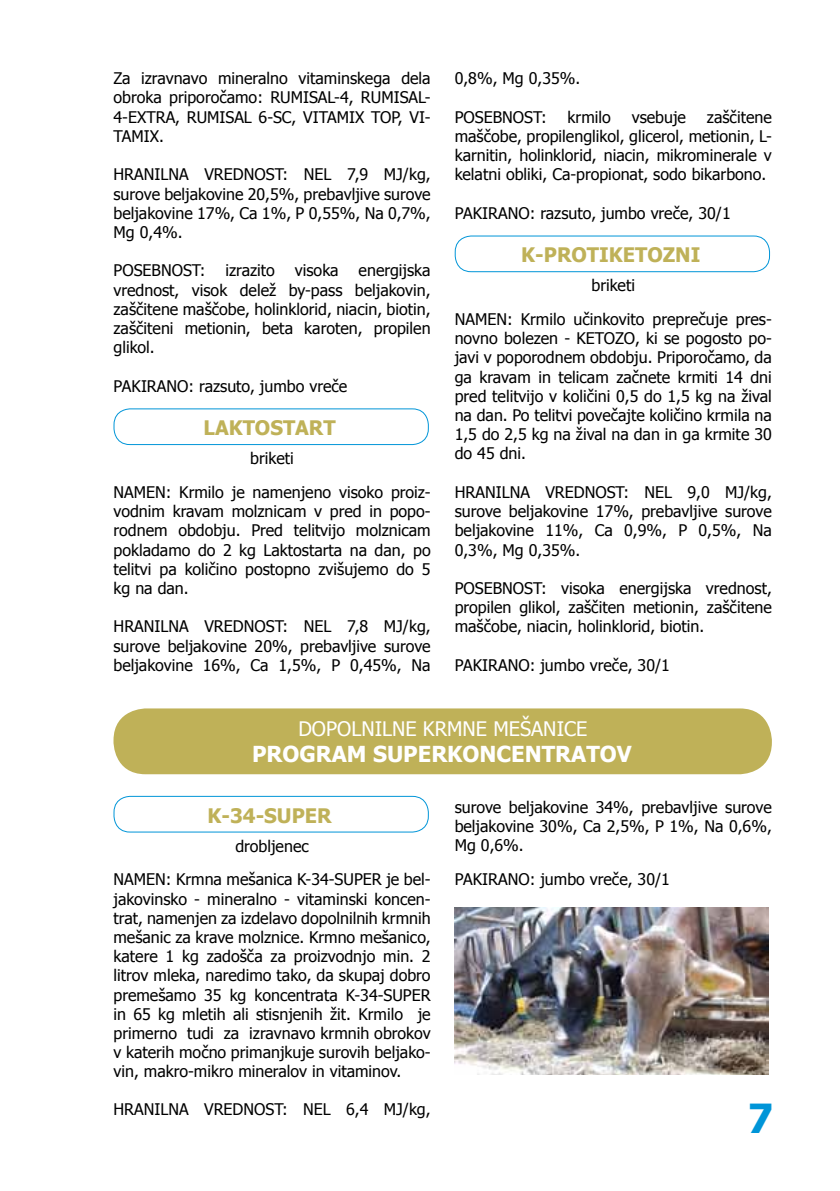
<style>
.page{position:relative;width:840px;height:1191px;background:#fff}
.page>*{position:absolute;margin:0;border:0;box-sizing:border-box;transform-origin:0 0}
.t1{font:700 40px "Tahoma";color:#0095d8}
.t2{font:700 22px "Tahoma";color:#fff}
.t3{font:700 20px "Tahoma";color:#bfb158}
.t4{font:20px "Tahoma";color:#fff}
.t5{font:16px/19.2px "Tahoma";color:#000;text-align:justify}
</style>
<div class="page">
<div style="left:113px;top:408px;width:315px;height:37px;border:1px solid #0095d8;border-radius:16px"></div>
<div style="left:454px;top:235px;width:315px;height:37px;border:1px solid #0095d8;border-radius:16px"></div>
<div style="left:113px;top:708px;width:658px;height:66px;background:#bfb158;border-radius:32px"></div>
<div style="left:113px;top:796px;width:315px;height:36px;border:1px solid #0095d8;border-radius:16px"></div>
<img style="left:454px;top:907px;width:313px;height:167px">
<p class="t5" style="left:113px;top:68px;width:318px">Za izravnavo mineralno vitaminskega dela obroka priporočamo: RUMISAL-4, RUMISAL-4-EXTRA, RUMISAL 6-SC, VITAMIX TOP, VI-TAMIX.</p>
<p class="t5" style="left:113px;top:164px;width:318px">HRANILNA VREDNOST: NEL 7,9 MJ/kg, surove beljakovine 20,5%, prebavljive surove beljakovine 17%, Ca 1%, P 0,55%, Na 0,7%, Mg 0,4%.</p>
<p class="t5" style="left:113px;top:260px;width:318px">POSEBNOST: izrazito visoka energijska vrednost, visok delež by-pass beljakovin, zaščitene maščobe, holinklorid, niacin, biotin, zaščiteni metionin, beta karoten, propilen glikol.</p>
<p class="t5" style="left:113px;top:375px;width:235px">PAKIRANO: razsuto, jumbo vreče</p>
<p class="t3" style="left:203px;top:414px;width:134px">LAKTOSTART</p>
<p class="t5" style="left:113px;top:441px;width:318px;line-height:33.6px;text-align:center">briketi<br>NAMEN: Krmilo je namenjeno visoko proiz-</p>
<p class="t5" style="left:113px;top:501px;width:318px">vodnim kravam molznicam v pred in popo&shy;rodnem obdobju. Pred telitvijo molznicam pokladamo do 2 kg Laktostarta na dan, po telitvi pa količino postopno zvišujemo do 5 kg na dan.</p>
<p class="t5" style="left:113px;top:616px;width:318px">HRANILNA VREDNOST: NEL 7,8 MJ/kg, surove beljakovine 20%, prebavljive surove beljakovine 16%, Ca 1,5%, P 0,45%, Na</p>
<p class="t5" style="left:454px;top:68px;width:127px">0,8%, Mg 0,35%.</p>
<p class="t5" style="left:454px;top:106px;width:93px">POSEBNOST:</p>
<p class="t5" style="left:567px;top:106px;width:45px">krmilo</p>
<p class="t5" style="left:631px;top:106px;width:56px">vsebuje</p>
<p class="t5" style="left:454px;top:106px;width:318px;text-indent:252px">zaščitene maščobe, propilenglikol, glicerol, metionin, L&shy;karnitin, holinklorid, niacin, mikrominerale v kelatni obliki, Ca-propionat, sodo bikarbono.</p>
<p class="t5" style="left:454px;top:202px;width:277px">PAKIRANO: razsuto, jumbo vreče, 30/1</p>
<p class="t3" style="left:521px;top:241px;width:180px">K-PROTIKETOZNI</p>
<p class="t5" style="left:454px;top:268px;width:318px;line-height:33.6px;text-align:center">briketi<br>NAMEN: Krmilo učinkovito preprečuje pres-</p>
<p class="t5" style="left:454px;top:328px;width:318px">novno bolezen - KETOZO, ki se pogosto po&shy;javi v poporodnem obdobju. Priporočamo, da ga kravam in telicam začnete krmiti 14 dni pred telitvijo v količini 0,5 do 1,5 kg na žival na dan. Po telitvi povečajte količino krmila na 1,5 do 2,5 kg na žival na dan in ga krmite 30 do 45 dni.</p>
<p class="t5" style="left:454px;top:481px;width:318px">HRANILNA VREDNOST: NEL 9,0 MJ/kg, surove beljakovine 17%, prebavljive surove beljakovine 11%, Ca 0,9%, P 0,5%, Na 0,3%, Mg 0,35%.</p>
<p class="t5" style="left:454px;top:577px;width:318px">POSEBNOST: visoka energijska vrednost, propilen glikol, zaščiten metionin, zaščitene maščobe, niacin, holinklorid, biotin.</p>
<p class="t5" style="left:454px;top:654px;width:217px">PAKIRANO: jumbo vreče, 30/1</p>
<p class="t4" style="left:298px;top:715px;width:290px">DOPOLNILNE KRMNE MEŠANICE</p>
<h2 class="t2" style="left:252px;top:738px;width:381px">PROGRAM SUPERKONCENTRATOV</h2>
<p class="t3" style="left:207px;top:801px;width:126px">K-34-SUPER</p>
<p class="t5" style="left:113px;top:828px;width:318px;line-height:33.6px;text-align:center">drobljenec<br>NAMEN: Krmna mešanica K-34-SUPER je bel-</p>
<p class="t5" style="left:113px;top:888px;width:318px">jakovinsko - mineralno - vitaminski koncen&shy;trat, namenjen za izdelavo dopolnilnih krmnih mešanic za krave molznice. Krmno mešanico, katere 1 kg zadošča za proizvodnjo min. 2 litrov mleka, naredimo tako, da skupaj dobro premešamo 35 kg koncentrata K-34-SUPER in 65 kg mletih ali stisnjenih žit. Krmilo je primerno tudi za izravnavo krmnih obrokov v katerih močno primanjkuje surovih beljako&shy;vin, makro-mikro mineralov in vitaminov.</p>
<p class="t5" style="left:113px;top:1098px;width:318px">HRANILNA VREDNOST: NEL 6,4 MJ/kg,</p>
<p class="t5" style="left:454px;top:796px;width:318px">surove beljakovine 34%, prebavljive surove beljakovine 30%, Ca 2,5%, P 1%, Na 0,6%, Mg 0,6%.</p>
<p class="t5" style="left:454px;top:868px;width:217px">PAKIRANO: jumbo vreče, 30/1</p>
<h1 class="t1" style="left:747px;top:1090px;width:27px">7</h1>
</div>
